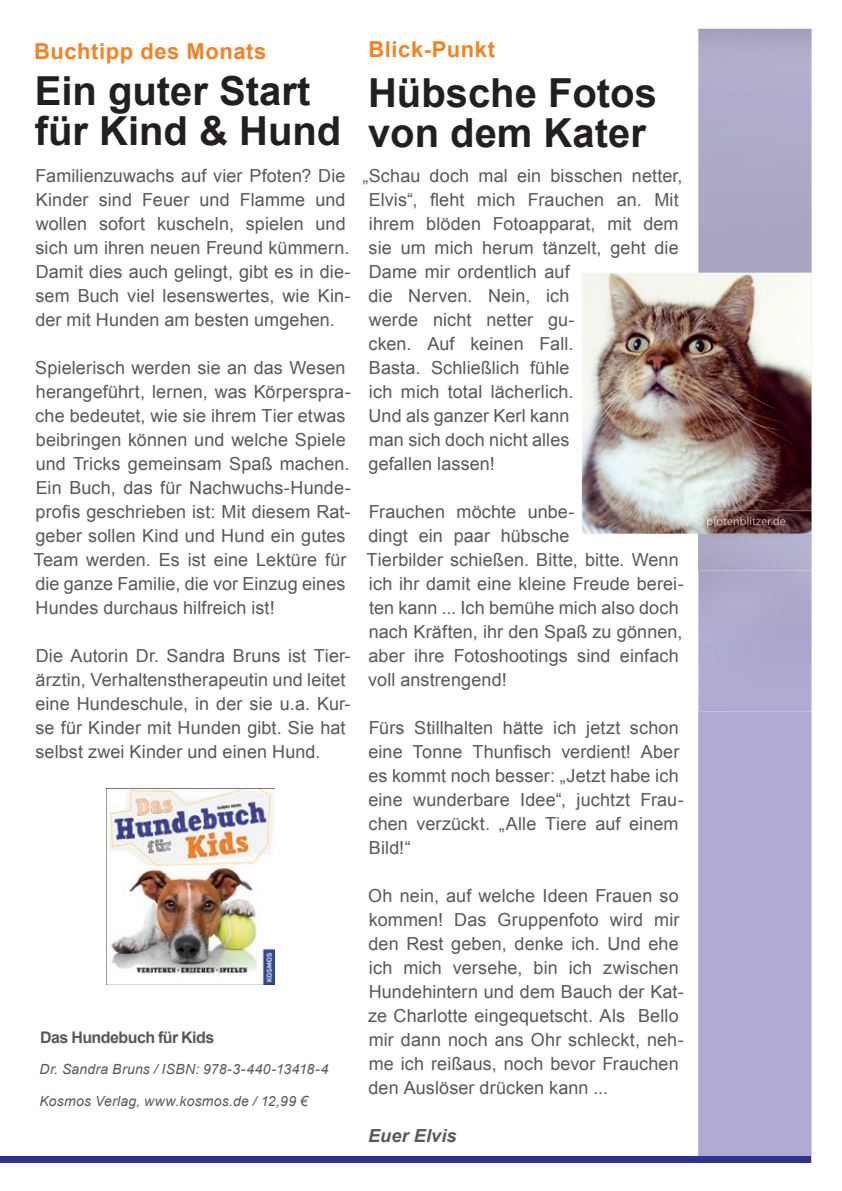
<style>
.page{position:relative;width:842px;height:1191px;background:#fff}
.page>*{position:absolute;margin:0;border:0;box-sizing:border-box;transform-origin:0 0}
.t1{font:700 40px/40px "Arial";color:#231f20}
.t2{font:700 22px "Arial";letter-spacing:.025em;color:#f58220}
.t3{font:18px/24px "Arial";letter-spacing:.005em;color:#57585a}
.t4{font:italic 700 18px "Arial";letter-spacing:.01em;color:#57585a}
.t5{font:700 16px "Arial";letter-spacing:-.035em;color:#57585a}
.t6{font:italic 14px "Arial";letter-spacing:.015em;color:#57585a}
</style>
<div class="page">
<div style="left:698px;top:711px;width:113px;height:446px;background:#afaad3"></div>
<div style="left:0;top:1157px;width:811px;height:6px;background:#2e3092"></div>
<img style="left:698px;top:28px;width:113px;height:683px">
<img style="left:582px;top:273px;width:229px;height:260px">
<img style="left:106px;top:789px;width:169px;height:195px">
<img style="left:698px;top:510px;width:114px;height:60px">
<img style="left:692px;top:510px;width:119px;height:23px">
<img style="left:696px;top:516px;width:89px;height:11px">
<p class="t2" style="left:34px;top:36px;width:234px">Buchtipp des Monats</p>
<p class="t2" style="left:369px;top:35px;width:128px">Blick-Punkt</p>
<h1 class="t1" style="left:35px;top:72px;width:308px">Ein guter Start für Kind &amp; Hund</h1>
<h1 class="t1" style="left:368px;top:74px;width:290px">Hübsche Fotos von dem Kater</h1>
<p class="t3" style="left:35px;top:164px;width:317px">Familienzuwachs auf vier Pfoten? Die Kinder sind Feuer und Flamme und wollen sofort kuscheln, spielen und sich um ihren neuen Freund kümmern.<br>Damit dies auch gelingt, gibt es in die&shy;sem Buch viel lesenswertes, wie Kin&shy;der mit Hunden am besten umgehen.</p>
<p class="t3" style="left:33px;top:356px;width:319px">Spielerisch werden sie an das Wesen herangeführt, lernen, was Körperspra&shy;che bedeutet, wie sie ihrem Tier etwas beibringen können und welche Spiele und Tricks gemeinsam Spaß machen.<br>Ein Buch, das für Nachwuchs-Hunde&shy;profis geschrieben ist: Mit diesem Rat&shy;geber sollen Kind und Hund ein gutes Team werden. Es ist eine Lektüre für die ganze Familie, die vor Einzug eines Hundes durchaus hilfreich ist!</p>
<p class="t3" style="left:35px;top:644px;width:317px">Die Autorin Dr. Sandra Bruns ist Tier&shy;ärztin, Verhaltenstherapeutin und leitet eine Hundeschule, in der sie u.a. Kur&shy;se für Kinder mit Hunden gibt. Sie hat selbst zwei Kinder und einen Hund.</p>
<p class="t5" style="left:40px;top:1026px;width:176px">Das Hundebuch für Kids</p>
<p class="t6" style="left:40px;top:1060px;width:290px">Dr. Sandra Bruns / ISBN: 978-3-440-13418-4</p>
<p class="t6" style="left:40px;top:1091px;width:270px">Kosmos Verlag, www.kosmos.de / 12,99 €</p>
<p class="t3" style="left:368px;top:164px;width:316px;text-indent:-6px">„Schau doch mal ein bisschen netter,<br>Elvis“, fleht mich Frauchen an. Mit ihrem blöden Fotoapparat, mit dem sie um mich herum tänzelt, geht die<br>Dame mir ordentlich auf<br>die Nerven. Nein, ich<br>werde nicht netter gu-<br>cken. Auf keinen Fall.<br>Basta. Schließlich fühle<br>ich mich total lächerlich.<br>Und als ganzer Kerl kann<br>man sich doch nicht alles<br>gefallen lassen!</p>
<p class="t3" style="left:367px;top:500px;width:319px">Frauchen möchte unbe-<br>dingt ein paar hübsche<br>Tierbilder schießen. Bitte, bitte. Wenn ich ihr damit eine kleine Freude berei&shy;ten kann ... Ich bemühe mich also doch nach Kräften, ihr den Spaß zu gönnen, aber ihre Fotoshootings sind einfach voll anstrengend!</p>
<p class="t3" style="left:368px;top:716px;width:317px">Fürs Stillhalten hätte ich jetzt schon eine Tonne Thunfisch verdient! Aber es kommt noch besser: „Jetzt habe ich eine wunderbare Idee“, juchtzt Frau&shy;chen verzückt. „Alle Tiere auf einem<br>Bild!“</p>
<p class="t3" style="left:368px;top:884px;width:317px">Oh nein, auf welche Ideen Frauen so kommen! Das Gruppenfoto wird mir den Rest geben, denke ich. Und ehe ich mich versehe, bin ich zwischen Hundehintern und dem Bauch der Kat&shy;ze Charlotte eingequetscht. Als Bello mir dann noch ans Ohr schleckt, neh&shy;me ich reißaus, noch bevor Frauchen den Auslöser drücken kann ...</p>
<p class="t4" style="left:368px;top:1123px;width:90px">Euer Elvis</p>
</div>
